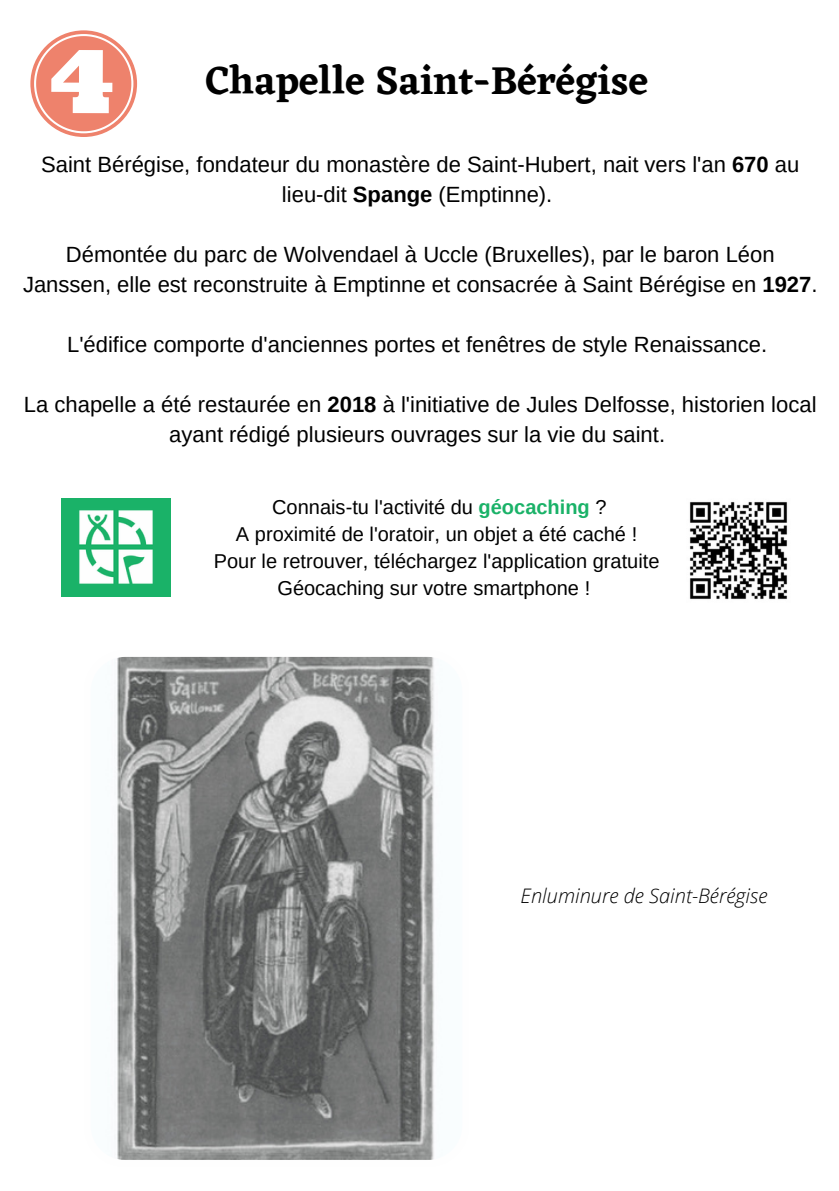
<style>
.page{position:relative;width:839px;height:1191px;background:#fff}
.page>*{position:absolute;margin:0;border:0;box-sizing:border-box;transform-origin:0 0}
.t1{font:600 40px "Eczar";color:#000}
.t2{font:22px/30px "Arimo";color:#000;text-align:center}
.t3{font:20px "Arimo";color:#000}
.t4{font:italic 300 20px "Open Sans";color:#000}
.s1{font-weight:700}
.s2{font-weight:700;color:#1ab268}
</style>
<div class="page">
<svg style="left:30px;top:30px;width:107px;height:107px"></svg>
<img style="left:61px;top:498px;width:110px;height:98px">
<img style="left:689px;top:501px;width:99px;height:99px">
<svg style="left:117px;top:656px;width:318px;height:504px;background:#818382"></svg>
<p class="t1" style="left:206px;top:56px;width:444px">Chapelle Saint-Bérégise</p>
<p class="t2" style="left:41px;top:149px;width:759px">Saint Bérégise, fondateur du monastère de Saint-Hubert, nait vers l'an <span class="s1">670</span> au lieu-dit <span class="s1">Spange</span> (Emptinne).</p>
<p class="t2" style="left:23px;top:239px;width:796px">Démontée du parc de Wolvendael à Uccle (Bruxelles), par le baron Léon<br>Janssen, elle est reconstruite à Emptinne et consacrée à Saint Bérégise en <span class="s1">1927</span>.</p>
<p class="t2" style="left:67px;top:329px;width:701px">L'édifice comporte d'anciennes portes et fenêtres de style Renaissance.</p>
<p class="t2" style="left:24px;top:389px;width:794px">La chapelle a été restaurée en <span class="s1">2018</span> à l'initiative de Jules Delfosse, historien local ayant rédigé plusieurs ouvrages sur la vie du saint.</p>
<p class="t3" style="left:272px;top:496px;width:336px">Connais-tu l'activité du <span class="s2">géocaching</span> ?</p>
<p class="t3" style="left:236px;top:523px;width:403px">A proximité de l'oratoir, un objet a été caché !</p>
<p class="t3" style="left:214px;top:550px;width:447px">Pour le retrouver, téléchargez l'application gratuite</p>
<p class="t3" style="left:277px;top:577px;width:314px">Géocaching sur votre smartphone !</p>
<p class="t4" style="left:520px;top:882px;width:248px">Enluminure de Saint-Bérégise</p>
</div>
